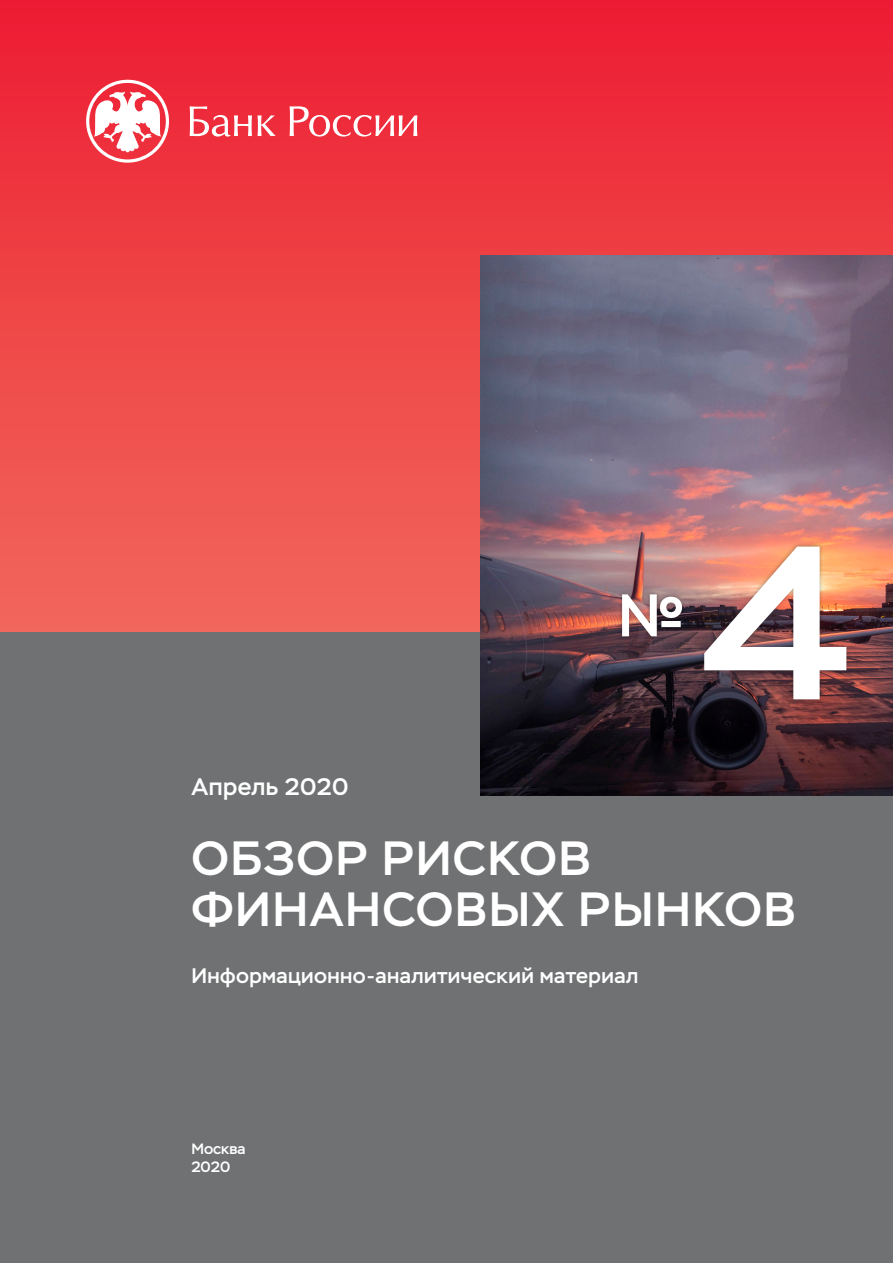
<style>
.page{position:relative;width:893px;height:1263px;background:#fff}
.page>*{position:absolute;margin:0;border:0;box-sizing:border-box;transform-origin:0 0}
.текст{font:500 218.25px "Stem";color:#fff}
.текст-2{font:500 60px "Stem";color:#fff}
.текст-3{font:500 48px/51px "Stem";letter-spacing:.03em;color:#fff}
.текст-4{font:500 24px "Stem";letter-spacing:.02em;color:#fff}
.текст-5{font:500 21px "Stem";letter-spacing:.02em;color:#fff}
.текст-6{font:500 15px "Stem";color:#fff}
</style>
<div class="page">
<div style="left:0;top:631px;width:893px;height:632px;background:#6f7172"></div>
<div style="left:0;top:0;width:893px;height:631px;background:linear-gradient(to bottom,#ed1e32,#f1695d)"></div>
<svg style="left:86px;top:80px;width:83px;height:83px"></svg>
<svg style="left:190px;top:106px;width:62px;height:31px"></svg>
<svg style="left:258px;top:115px;width:18px;height:21px"></svg>
<svg style="left:290px;top:106px;width:127px;height:31px"></svg>
<img style="left:480px;top:255px;width:413px;height:540px">
<div style="left:618px;top:542px;width:233px;height:161px;background:#231f20;opacity:.4"></div>
<p class="текст-4" style="left:191px;top:772px;width:159px">Апрель 2020</p>
<p class="текст-2" style="left:617px;top:579px;width:70px">№</p>
<p class="текст" style="left:700px;top:489px;width:152px">4</p>
<p class="текст-3" style="left:192px;top:833px;width:606px">ОБЗОР РИСКОВ<br>ФИНАНСОВЫХ РЫНКОВ</p>
<p class="текст-5" style="left:191px;top:963px;width:448px">Информационно-аналитический материал</p>
<p class="текст-6" style="left:191px;top:1139px;width:56px">Москва</p>
<p class="текст-6" style="left:191px;top:1157px;width:40px">2020</p>
</div>
